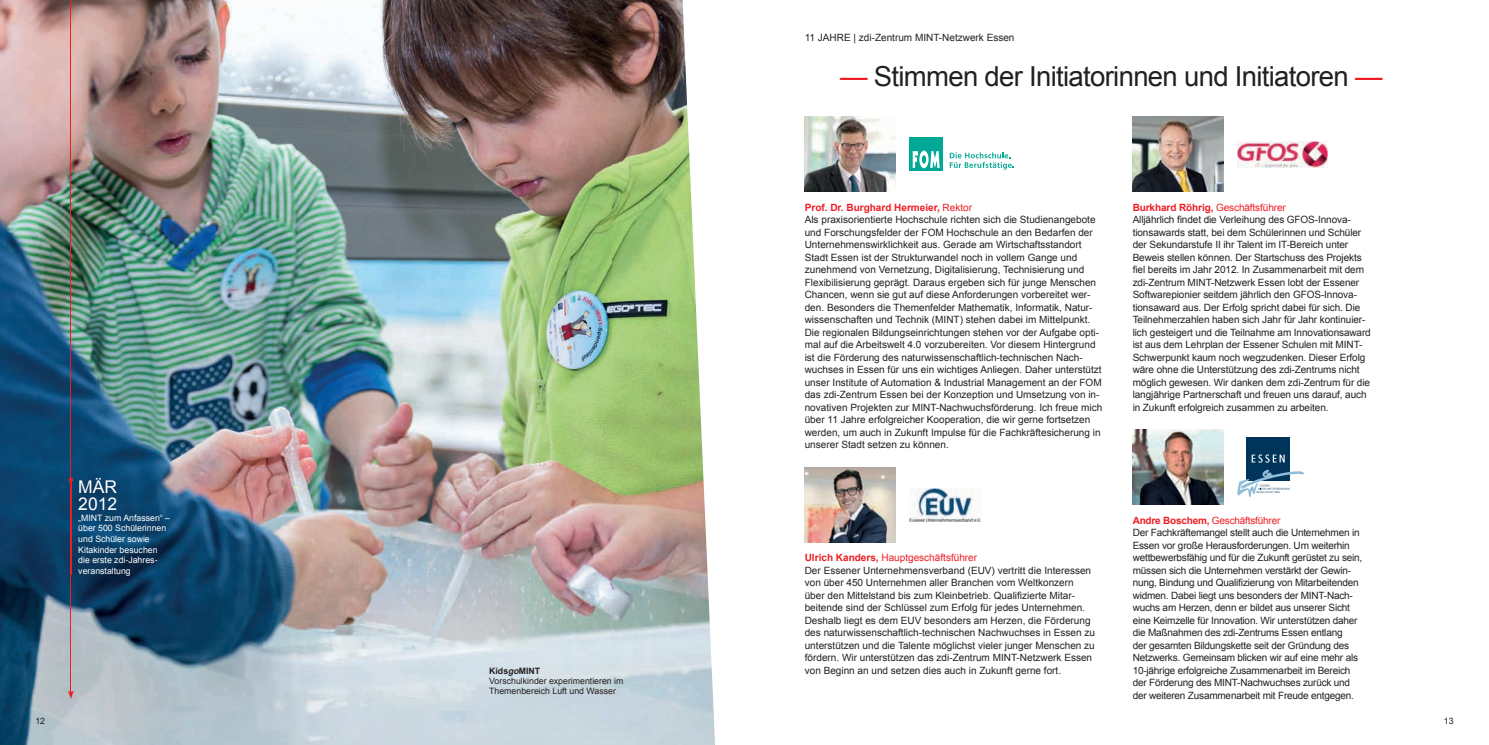
<style>
.page{position:relative;width:1489px;height:745px;background:#fff}
.page>*{position:absolute;margin:0;border:0;box-sizing:border-box;transform-origin:0 0}
.t1{font:27.5px "Arial";letter-spacing:-.025em;color:#231f20}
.t2{font:17.5px/17.5px "Arial";color:#fff}
.t3{font:10px/12.5px "Arial";color:#231f20}
.t4{font:10px/12.5px "Arial";letter-spacing:-.02em;color:#231f20}
.t5{font:8.75px/10.6px "Arial";color:#fff}
.t6{font:8.75px/10px "Arial";color:#231f20}
.s1{color:#ee1d23}
.s2{font-weight:700}
.s3{font-weight:700;font-style:italic}
.s4{font-weight:700;color:#ee1d23}
</style>
<div class="page">
<img style="left:0;top:0;width:682px;height:744px">
<svg style="left:682px;top:0;width:142px;height:744px"></svg>
<svg style="left:949px;top:152px;width:64px;height:17px"></svg>
<div style="left:909px;top:137px;width:34px;height:34px;background:#00a895"></div>
<svg style="left:912px;top:150px;width:27px;height:18px"></svg>
<img style="left:804px;top:467px;width:91px;height:75px">
<img style="left:1132px;top:429px;width:90px;height:75px">
<img style="left:1132px;top:117px;width:90px;height:75px">
<img style="left:909px;top:488px;width:71px;height:32px">
<img style="left:1237px;top:141px;width:90px;height:26px">
<div style="left:1246px;top:437px;width:43px;height:43px;background:#00345a"></div>
<svg style="left:1251px;top:454px;width:33px;height:8px"></svg>
<svg style="left:1237px;top:469px;width:66px;height:27px"></svg>
<img style="left:804px;top:117px;width:91px;height:75px">
<hr style="left:71px;top:0;width:1px;height:692px;background:#ee1d23">
<svg style="left:68px;top:690px;width:6px;height:8px"></svg>
<svg style="left:69px;top:477px;width:4px;height:4px"></svg>
<p class="t3" style="left:804px;top:31px;width:211px">11 JAHRE | zdi-Zentrum MINT-Netzwerk Essen</p>
<h1 class="t1" style="left:840px;top:58px;width:544px"><span class="s1">—</span> Stimmen der Initiatorinnen und Initiatoren <span class="s1">—</span></h1>
<h2 class="t2" style="left:78px;top:477px;width:40px">MÄR<br>2012</h2>
<p class="t5" style="left:78px;top:512px;width:93px">„MINT zum Anfassen“ – über 500 Schülerinnen und Schüler sowie<br>Kitakinder besuchen die erste zdi-Jahres&shy;veranstaltung</p>
<p class="t6" style="left:489px;top:665px;width:136px"><span class="s2">Kids</span><span class="s3">go</span><span class="s2">MINT<br></span>Vorschulkinder experimentieren im<br>Themenbereich Luft und Wasser</p>
<p class="t3" style="left:804px;top:201px;width:299px"><span class="s4">Prof. Dr. Burghard Hermeier,</span> <span class="s1">Rektor<br></span>Als praxisorientierte Hochschule richten sich die Studienangebote und Forschungsfelder der FOM Hochschule an den Bedarfen der Unternehmenswirklichkeit aus. Gerade am Wirtschaftsstandort Stadt Essen ist der Strukturwandel noch in vollem Gange und zunehmend von Vernetzung, Digitalisierung, Technisierung und Flexibilisierung geprägt. Daraus ergeben sich für junge Menschen Chancen, wenn sie gut auf diese Anforderungen vorbereitet wer&shy;den. Besonders die Themenfelder Mathematik, Informatik, Natur&shy;wissenschaften und Technik (MINT) stehen dabei im Mittelpunkt.<br>Die regionalen Bildungseinrichtungen stehen vor der Aufgabe opti&shy;mal auf die Arbeitswelt 4.0 vorzubereiten. Vor diesem Hintergrund ist die Förderung des naturwissenschaftlich-technischen Nach&shy;wuchses in Essen für uns ein wichtiges Anliegen. Daher unterstützt unser Institute of Automation &amp; Industrial Management an der FOM das zdi-Zentrum Essen bei der Konzeption und Umsetzung von in&shy;novativen Projekten zur MINT-Nachwuchsförderung. Ich freue mich über 11 Jahre erfolgreicher Kooperation, die wir gerne fortsetzen werden, um auch in Zukunft Impulse für die Fachkräftesicherung in unserer Stadt setzen zu können.</p>
<p class="t3" style="left:1132px;top:201px;width:240px"><span class="s4">Burkhard Röhrig,</span> <span class="s1">Geschäftsführer<br></span>Alljährlich findet die Verleihung des GFOS-Innova&shy;tionsawards statt, bei dem Schülerinnen und Schüler der Sekundarstufe II ihr Talent im IT-Bereich unter Beweis stellen können. Der Startschuss des Projekts fiel bereits im Jahr 2012. In Zusammenarbeit mit dem zdi-Zentrum MINT-Netzwerk Essen lobt der Essener Softwarepionier seitdem jährlich den GFOS-Innova&shy;tionsaward aus. Der Erfolg spricht dabei für sich. Die Teilnehmerzahlen haben sich Jahr für Jahr kontinuier&shy;lich gesteigert und die Teilnahme am Innovationsaward ist aus dem Lehrplan der Essener Schulen mit MINT-Schwerpunkt kaum noch wegzudenken. Dieser Erfolg wäre ohne die Unterstützung des zdi-Zentrums nicht möglich gewesen. Wir danken dem zdi-Zentrum für die langjährige Partnerschaft und freuen uns darauf, auch in Zukunft erfolgreich zusammen zu arbeiten.</p>
<p class="t3" style="left:804px;top:551px;width:292px"><span class="s4">Ulrich Kanders,</span> <span class="s1">Hauptgeschäftsführer<br></span>Der Essener Unternehmensverband (EUV) vertritt die Interessen von über 450 Unternehmen aller Branchen vom Weltkonzern über den Mittelstand bis zum Kleinbetrieb. Qualifizierte Mitar&shy;beitende sind der Schlüssel zum Erfolg für jedes Unternehmen.<br>Deshalb liegt es dem EUV besonders am Herzen, die Förderung des naturwissenschaftlich-technischen Nachwuchses in Essen zu unterstützen und die Talente möglichst vieler junger Menschen zu fördern. Wir unterstützen das zdi-Zentrum MINT-Netzwerk Essen von Beginn an und setzen dies auch in Zukunft gerne fort.</p>
<p class="t4" style="left:1132px;top:513px;width:231px"><span class="s4">Andre Boschem,</span> <span class="s1">Geschäftsführer<br></span>Der Fachkräftemangel stellt auch die Unternehmen in Essen vor große Herausforderungen. Um weiterhin wettbewerbsfähig und für die Zukunft gerüstet zu sein, müssen sich die Unternehmen verstärkt der Gewin&shy;nung, Bindung und Qualifizierung von Mitarbeitenden widmen. Dabei liegt uns besonders der MINT-Nach&shy;wuchs am Herzen, denn er bildet aus unserer Sicht eine Keimzelle für Innovation. Wir unterstützen daher die Maßnahmen des zdi-Zentrums Essen entlang<br>der gesamten Bildungskette seit der Gründung des Netzwerks. Gemeinsam blicken wir auf eine mehr als 10-jährige erfolgreiche Zusammenarbeit im Bereich der Förderung des MINT-Nachwuchses zurück und der weiteren Zusammenarbeit mit Freude entgegen.</p>
<p class="t6" style="left:35px;top:715px;width:11px">12</p>
<p class="t6" style="left:1443px;top:715px;width:11px">13</p>
</div>
